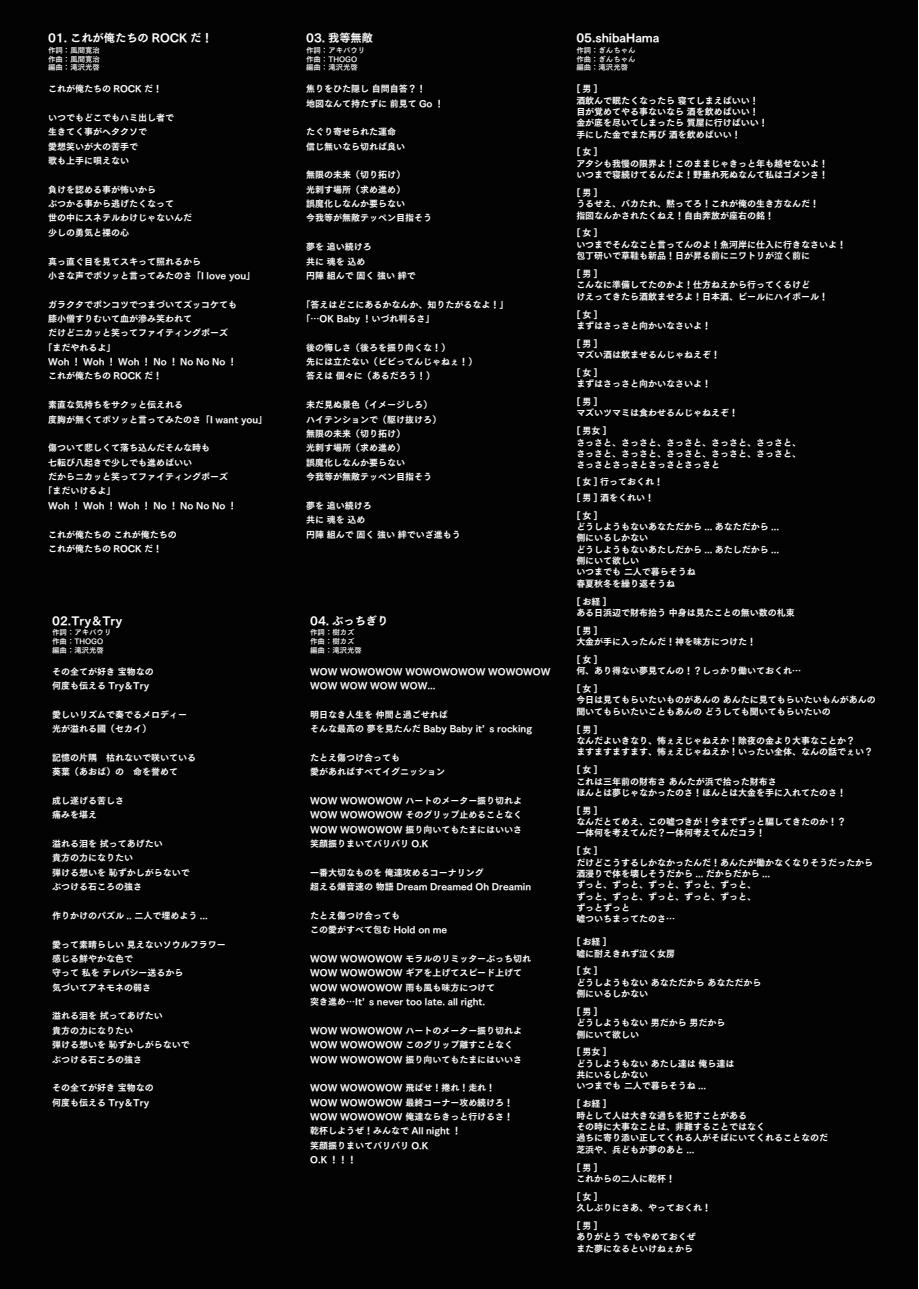
<style>
.page{position:relative;width:919px;height:1289px;background:#fff}
.page>*{position:absolute;margin:0;border:0;box-sizing:border-box;transform-origin:0 0}
.t1{font:11.25px "Tsuku Go Pro E";color:#fff}
.t2{font:9px/14.4px "Tsuku Go Pro E";color:#fff}
.t3{font:7.35px/8.9px "Tsuku Go Pro B";color:#fff}
</style>
<div class="page">
<div style="left:0;top:0;width:917px;height:1288px;background:#030303"></div>
<p class="t1" style="left:48px;top:28px;width:166px">01. これが俺たちの ROCK だ！</p>
<p class="t3" style="left:48px;top:45px;width:53px;text-align:justify">作詞：風間寛治作曲：風間寛治編曲：滝沢光啓</p>
<p class="t2" style="left:48px;top:81px;width:115px">これが俺たちの ROCK だ！</p>
<p class="t2" style="left:48px;top:109px;width:127px">いつでもどこでもハミ出し者で生きてく事がヘタクソで<br>愛想笑いが大の苦手で<br>歌も上手に唄えない</p>
<p class="t2" style="left:48px;top:181px;width:145px">負けを認める事が怖いから<br>ぶつかる事から逃げたくなって<br>世の中にスネテルわけじゃないんだ少しの勇気と裸の心　</p>
<p class="t2" style="left:48px;top:253px;width:208px">真っ直ぐ目を見てスキって照れるから<br>小さな声でボソッと言ってみたのさ「I love you」</p>
<p class="t2" style="left:48px;top:296px;width:190px">ガラクタでポンコツでつまづいてズッコケても</p>
<p class="t2" style="left:48px;top:310px;width:145px">膝小僧すりむいて血が滲み笑われて</p>
<p class="t2" style="left:48px;top:325px;width:181px">だけどニカッと笑ってファイティングポーズ</p>
<p class="t2" style="left:44px;top:339px;width:73px">「まだやれるよ」</p>
<p class="t2" style="left:48px;top:353px;width:190px">Woh ！ Woh ！ Woh ！ No ！ No No No ！</p>
<p class="t2" style="left:48px;top:368px;width:115px">これが俺たちの ROCK だ！</p>
<p class="t2" style="left:48px;top:396px;width:220px">素直な気持ちをサクッと伝えれる<br>度胸が無くてボソッと言ってみたのさ「I want you」</p>
<p class="t2" style="left:48px;top:440px;width:163px">傷ついて悲しくて落ち込んだそんな時も</p>
<p class="t2" style="left:48px;top:454px;width:145px">七転び八起きで少しでも進めばいい</p>
<p class="t2" style="left:48px;top:468px;width:181px">だからニカッと笑ってファイティングポーズ</p>
<p class="t2" style="left:44px;top:483px;width:73px">「まだいけるよ」</p>
<p class="t2" style="left:48px;top:497px;width:190px">Woh ！ Woh ！ Woh ！ No ！ No No No ！</p>
<p class="t2" style="left:48px;top:526px;width:139px">これが俺たちの これが俺たちの　これが俺たちの ROCK だ！</p>
<p class="t1" style="left:52px;top:610px;width:72px">02.Try＆Try</p>
<p class="t3" style="left:52px;top:627px;width:61px">作詞：アキバウリ作曲：THOGO編曲：滝沢光啓</p>
<p class="t2" style="left:52px;top:663px;width:107px">その全てが好き 宝物なの何度も伝える Try＆Try　</p>
<p class="t2" style="left:52px;top:706px;width:136px">愛しいリズムで奏でるメロディー光が溢れる國（セカイ）</p>
<p class="t2" style="left:52px;top:749px;width:145px">記憶の片隅　枯れないで咲いている葵葉（あおば）の　命を誉めて</p>
<p class="t2" style="left:52px;top:792px;width:73px">成し遂げる苦しさ痛みを堪え</p>
<p class="t2" style="left:52px;top:835px;width:139px">溢れる泪を 拭ってあげたい<br>貴方の力になりたい<br>弾ける想いを 恥ずかしがらないでぶつける石ころの強さ</p>
<p class="t2" style="left:52px;top:907px;width:157px">作りかけのパズル .. 二人で埋めよう ...</p>
<p class="t2" style="left:52px;top:936px;width:175px">愛って素晴らしい 見えないソウルフラワー感じる鮮やかな色で<br>守って 私を テレパシー送るから<br>気づいてアネモネの弱さ</p>
<p class="t2" style="left:52px;top:1007px;width:139px">溢れる泪を 拭ってあげたい<br>貴方の力になりたい<br>弾ける想いを 恥ずかしがらないでぶつける石ころの強さ</p>
<p class="t2" style="left:52px;top:1079px;width:103px">その全てが好き 宝物なの何度も伝える Try＆Try</p>
<p class="t1" style="left:306px;top:28px;width:68px">03. 我等無敵</p>
<p class="t3" style="left:306px;top:45px;width:61px">作詞：アキバウリ作曲：THOGO編曲：滝沢光啓</p>
<p class="t2" style="left:306px;top:81px;width:139px">焦りをひた隠し 自問自答？！<br>地図なんて持たずに 前見て Go ！</p>
<p class="t2" style="left:306px;top:124px;width:100px">たぐり寄せられた運命信じ無いなら切れば良い</p>
<p class="t2" style="left:306px;top:167px;width:127px">無限の未来（切り拓け）<br>光刺す場所（求め進め）<br>誤魔化しなんか要らない<br>今我等が無敵テッペン目指そう</p>
<p class="t2" style="left:306px;top:238px;width:111px">夢を 追い続けろ<br>共に 魂を 込め<br>円陣 組んで 固く 強い 絆で</p>
<p class="t2" style="left:301px;top:296px;width:208px">「答えはどこにあるかなんか、知りたがるなよ！」「…OK Baby ！いづれ判るさ」</p>
<p class="t2" style="left:306px;top:339px;width:172px">後の悔しさ（後ろを振り向くな！）<br>先には立たない（ビビってんじゃねぇ！）答えは 個々に（あるだろう！）</p>
<p class="t2" style="left:306px;top:396px;width:136px">未だ見ぬ景色（イメージしろ）ハイテンションで（駆け抜けろ）無限の未来（切り拓け）<br>光刺す場所（求め進め）<br>誤魔化しなんか要らない<br>今我等が無敵テッペン目指そう</p>
<p class="t2" style="left:306px;top:497px;width:156px">夢を 追い続けろ<br>共に 魂を 込め<br>円陣 組んで 固く 強い 絆でいざ進もう</p>
<p class="t1" style="left:310px;top:610px;width:80px">04. ぶっちぎり</p>
<p class="t3" style="left:310px;top:627px;width:53px">作詞：樹カズ作曲：樹カズ編曲：滝沢光啓</p>
<p class="t2" style="left:310px;top:663px;width:242px">WOW WOWOWOW WOWOWOWOW WOWOWOW<br>WOW WOW WOW WOW...</p>
<p class="t2" style="left:310px;top:706px;width:223px">明日なき人生を 仲間と過ごせれば<br>そんな最高の 夢を見たんだ Baby Baby itʼ s rocking</p>
<p class="t2" style="left:310px;top:749px;width:136px">たとえ傷つけ合っても<br>愛があればすべてイグニッション</p>
<p class="t2" style="left:310px;top:792px;width:213px;text-align:justify">WOW WOWOWOW ハートのメーター振り切れよWOW WOWOWOW そのグリップ止めることなくWOW WOWOWOW 振り向いてもたまにはいいさ笑顔振りまいてバリバリ O.K</p>
<p class="t2" style="left:310px;top:864px;width:222px">一番大切なものを 俺達攻めるコーナリング<br>超える爆音速の 物語 Dream Dreamed Oh Dreamin</p>
<p class="t2" style="left:310px;top:907px;width:138px">たとえ傷つけ合っても<br>この愛がすべて包む Hold on me</p>
<p class="t2" style="left:310px;top:950px;width:222px">WOW WOWOWOW モラルのリミッターぶっち切れ<br>WOW WOWOWOW ギアを上げてスピード上げて<br>WOW WOWOWOW 雨も風も味方につけて　<br>突き進め…Itʼ s never too late. all right.</p>
<p class="t2" style="left:310px;top:1022px;width:213px">WOW WOWOWOW ハートのメーター振り切れよ<br>WOW WOWOWOW このグリップ離すことなく<br>WOW WOWOWOW 振り向いてもたまにはいいさ</p>
<p class="t2" style="left:310px;top:1079px;width:204px">WOW WOWOWOW 飛ばせ！捲れ！走れ！<br>WOW WOWOWOW 最終コーナー攻め続けろ！<br>WOW WOWOWOW 俺達ならきっと行けるさ！乾杯しようぜ！みんなで All night ！<br>笑顔振りまいてバリバリ O.K<br>O.K ！！！</p>
<p class="t1" style="left:576px;top:28px;width:85px">05.shibaHama</p>
<p class="t3" style="left:576px;top:45px;width:61px;text-align:justify">作詞：ぎんちゃん作曲：ぎんちゃん編曲：滝沢光啓</p>
<p class="t2" style="left:576px;top:82px;width:193px;line-height:11.4px">[男]<br>酒飲んで眠たくなったら 寝てしまえばいい！目が覚めてやる事ないなら 酒を飲めばいい！金が底を尽いてしまったら 質屋に行けばいい！手にした金でまた再び 酒を飲めばいい！</p>
<p class="t2" style="left:576px;top:145px;width:253px;line-height:11.4px">[女]<br>アタシも我慢の限界よ！このままじゃきっと年も越せないよ！いつまで寝続けてるんだよ！野垂れ死ぬなんて私はゴメンさ！</p>
<p class="t2" style="left:576px;top:186px;width:244px;line-height:11.4px">[男]<br>うるせえ、バカたれ、黙ってろ！これが俺の生き方なんだ！指図なんかされたくねえ！自由奔放が座右の銘！</p>
<p class="t2" style="left:576px;top:226px;width:271px;line-height:11.4px">[女]<br>いつまでそんなこと言ってんのよ！魚河岸に仕入に行きなさいよ！包丁研いで草鞋も新品！日が昇る前にニワトリが泣く前に</p>
<p class="t2" style="left:576px;top:267px;width:253px;line-height:11.4px">[男]<br>こんなに準備してたのかよ！仕方ねえから行ってくるけど<br>けえってきたら酒飲ませろよ！日本酒、ビールにハイボール！</p>
<p class="t2" style="left:576px;top:307px;width:136px;line-height:11.4px">[女]<br>まずはさっさと向かいなさいよ！</p>
<p class="t2" style="left:576px;top:336px;width:145px;line-height:11.4px">[男]<br>マズい酒は飲ませるんじゃねえぞ！</p>
<p class="t2" style="left:576px;top:366px;width:136px;line-height:11.4px">[女]<br>まずはさっさと向かいなさいよ！</p>
<p class="t2" style="left:576px;top:395px;width:163px;line-height:11.4px">[男]<br>マズいツマミは食わせるんじゃねえぞ！</p>
<p class="t2" style="left:576px;top:424px;width:226px;line-height:11.4px">[男女]<br>さっさと、さっさと、さっさと、さっさと、さっさと、さっさと、さっさと、さっさと、さっさと、さっさと、さっさとさっさとさっさとさっさと</p>
<p class="t2" style="left:576px;top:472px;width:88px;line-height:16.4px">[ 女 ] 行っておくれ！[ 男 ] 酒をくれい！</p>
<p class="t2" style="left:576px;top:508px;width:204px;line-height:11.4px">[女]<br>どうしようもないあなただから ... あなただから ...側にいるしかない<br>どうしようもないあたしだから ... あたしだから ...側にいて欲しい<br>いつまでも 二人で暮らそうね<br>春夏秋冬を繰り返そうね</p>
<p class="t2" style="left:576px;top:594px;width:220px;line-height:11.4px">[お経]<br>ある日浜辺で財布拾う 中身は見たことの無い数の札束</p>
<p class="t2" style="left:576px;top:623px;width:181px;line-height:11.4px">[男]<br>大金が手に入ったんだ！神を味方につけた！</p>
<p class="t2" style="left:576px;top:653px;width:226px;line-height:11.4px">[女]<br>何、あり得ない夢見てんの！？しっかり働いておくれ…</p>
<p class="t2" style="left:576px;top:682px;width:301px;line-height:11.4px">[女]<br>今日は見てもらいたいものがあんの あんたに見てもらいたいもんがあんの聞いてもらいたいこともあんの どうしても聞いてもらいたいの</p>
<p class="t2" style="left:576px;top:722px;width:298px;line-height:11.4px">[男]<br>なんだよいきなり、怖ぇえじゃねえか！除夜の金より大事なことか？<br>ますますますます、怖ぇえじゃねえか！いったい全体、なんの話でぇい？</p>
<p class="t2" style="left:576px;top:763px;width:271px;line-height:11.4px">[女]<br>これは三年前の財布さ あんたが浜で拾った財布さ<br>ほんとは夢じゃなかったのさ！ほんとは大金を手に入れてたのさ！</p>
<p class="t2" style="left:576px;top:803px;width:271px;line-height:11.4px">[男]<br>なんだとてめえ、この嘘つきが！今までずっと騙してきたのか！？一体何を考えてんだ？一体何考えてんだコラ！</p>
<p class="t2" style="left:576px;top:844px;width:298px;line-height:11.4px">[女]<br>だけどこうするしかなかったんだ！あんたが働かなくなりそうだったから酒浸りで体を壊しそうだから ... だからだから ...<br>ずっと、ずっと、ずっと、ずっと、ずっと、<br>ずっと、ずっと、ずっと、ずっと、ずっと、<br>ずっとずっと<br>嘘ついちまってたのさ…</p>
<p class="t2" style="left:576px;top:935px;width:100px;line-height:11.4px">[お経]<br>嘘に耐えきれず泣く女房</p>
<p class="t2" style="left:576px;top:964px;width:187px;line-height:11.4px">[女]<br>どうしようもない あなただから あなただから側にいるしかない</p>
<p class="t2" style="left:576px;top:1004px;width:151px;line-height:11.4px">[男]<br>どうしようもない 男だから 男だから側にいて欲しい</p>
<p class="t2" style="left:576px;top:1045px;width:160px;line-height:11.4px">[男女]<br>どうしようもない あたし達は 俺ら達は共にいるしかない<br>いつまでも 二人で暮らそうね ...</p>
<p class="t2" style="left:576px;top:1097px;width:253px;line-height:11.4px">[お経]<br>時として人は大きな過ちを犯すことがある<br>その時に大事なことは、非難することではなく<br>過ちに寄り添い正してくれる人がそばにいてくれることなのだ芝浜や、兵どもが夢のあと ...</p>
<p class="t2" style="left:576px;top:1160px;width:100px;line-height:11.4px">[男]<br>これからの二人に乾杯！</p>
<p class="t2" style="left:576px;top:1189px;width:136px;line-height:11.4px">[女]<br>久しぶりにさあ、やっておくれ！</p>
<p class="t2" style="left:576px;top:1218px;width:121px;line-height:11.4px">[男]<br>ありがとう でもやめておくぜまた夢になるといけねぇから</p>
</div>
